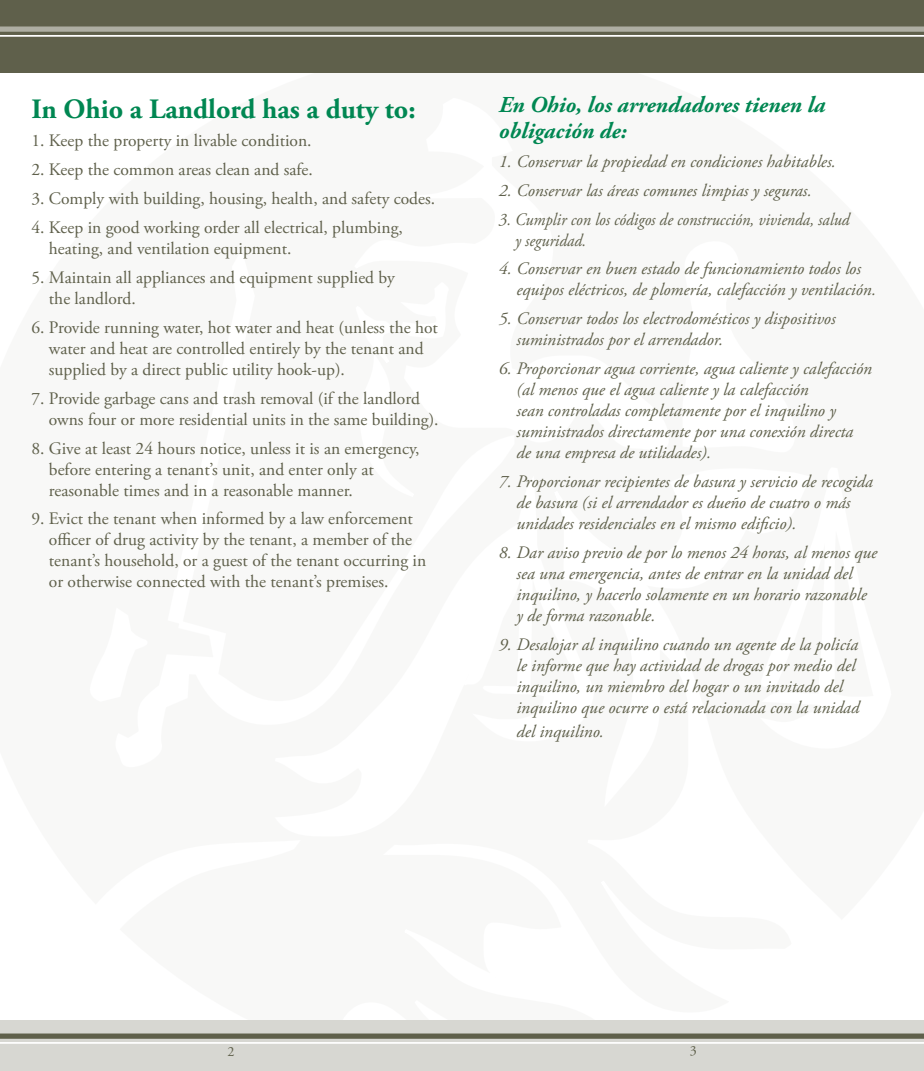
<style>
.page{position:relative;width:924px;height:1071px;background:#fff}
.page>*{position:absolute;margin:0;border:0;box-sizing:border-box;transform-origin:0 0}
.t1{font:700 28px "Adobe Garamond Pro";color:#008752}
.t2{font:italic 700 22.75px/26.2px "Adobe Garamond Pro";color:#008752}
.t3{font:italic 17.5px/21px "Adobe Garamond Pro";color:#5f604b}
.t4{font:17.5px/21px "Adobe Garamond Pro";color:#5f604b}
.t5{font:italic 17.5px/21px "Adobe Garamond Pro";color:#5f604b;scale:.93 1}
.t6{font:14px "Adobe Garamond Pro";color:#5f604b}
</style>
<div class="page">
<div style="left:0;top:1020px;width:924px;height:51px;background:#d7d7d2"></div>
<div style="left:0;top:1034px;width:924px;height:5px;background:#5f604b"></div>
<hr style="left:0;top:1042px;width:924px;height:2px;background:#fff">
<div style="left:0;top:0;width:924px;height:72px;background:#5f604b"></div>
<hr style="left:0;top:35px;width:924px;height:2px;background:#fff">
<div style="left:0;top:26px;width:924px;height:6px;background:#aeaea3"></div>
<h1 class="t1" style="left:31px;top:92px;width:386px">In Ohio a Landlord has a duty to:</h1>
<p class="t4" style="left:31px;top:131px;width:282px">1. Keep the property in livable condition.</p>
<p class="t4" style="left:31px;top:160px;width:283px">2. Keep the common areas clean and safe.</p>
<p class="t4" style="left:31px;top:189px;width:405px">3. Comply with building, housing, health, and safety codes.</p>
<p class="t4" style="left:49px;top:218px;width:355px;text-indent:-18px">4. Keep in good working order all electrical, plumbing, heating, and ventilation equipment.</p>
<p class="t4" style="left:49px;top:268px;width:347px;text-indent:-18px">5. Maintain all appliances and equipment supplied by the landlord.</p>
<p class="t4" style="left:49px;top:317px;width:390px;text-indent:-18px">6. Provide running water, hot water and heat (unless the hot water and heat are controlled entirely by the tenant and supplied by a direct public utility hook-up).</p>
<p class="t4" style="left:49px;top:388px;width:391px;text-indent:-18px">7. Provide garbage cans and trash removal (if the landlord owns four or more residential units in the same building).</p>
<p class="t4" style="left:49px;top:438px;width:372px;text-indent:-18px">8. Give at least 24 hours notice, unless it is an emergency, before entering a tenant’s unit, and enter only at reasonable times and in a reasonable manner.</p>
<p class="t4" style="left:49px;top:509px;width:379px;text-indent:-18px">9. Evict the tenant when informed by a law enforcement officer of drug activity by the tenant, a member of the tenant’s household, or a guest of the tenant occurring in or otherwise connected with the tenant’s premises.</p>
<h2 class="t2" style="left:499px;top:92px;width:328px">En Ohio, los arrendadores tienen la obligación de:</h2>
<p class="t3" style="left:499px;top:151px;width:338px">1. Conservar la propiedad en condiciones habitables.</p>
<p class="t3" style="left:499px;top:180px;width:314px">2. Conservar las áreas comunes limpias y seguras.</p>
<p class="t5" style="left:515px;top:209px;width:361px;text-indent:-16px">3. Cumplir con los códigos de construcción, vivienda, salud y seguridad.</p>
<p class="t3" style="left:516px;top:259px;width:361px;text-indent:-18px">4. Conservar en buen estado de funcionamiento todos los equipos eléctricos, de plomería, calefacción y ventilación.</p>
<p class="t3" style="left:516px;top:309px;width:321px;text-indent:-18px">5. Conservar todos los electrodomésticos y dispositivos suministrados por el arrendador.</p>
<p class="t3" style="left:516px;top:359px;width:357px;text-indent:-18px">6. Proporcionar agua corriente, agua caliente y calefacción (al menos que el agua caliente y la calefacción<br>sean controladas completamente por el inquilino y suministrados directamente por una conexión directa de una empresa de utilidades).</p>
<p class="t3" style="left:516px;top:471px;width:358px;text-indent:-18px">7. Proporcionar recipientes de basura y servicio de recogida de basura (si el arrendador es dueño de cuatro o más unidades residenciales en el mismo edificio).</p>
<p class="t3" style="left:516px;top:542px;width:362px;text-indent:-18px">8. Dar aviso previo de por lo menos 24 horas, al menos que sea una emergencia, antes de entrar en la unidad del inquilino, y hacerlo solamente en un horario razonable y de forma razonable.</p>
<p class="t3" style="left:516px;top:634px;width:344px;text-indent:-18px">9. Desalojar al inquilino cuando un agente de la policía le informe que hay actividad de drogas por medio del inquilino, un miembro del hogar o un invitado del inquilino que ocurre o está relacionada con la unidad</p>
<p class="t3" style="left:516px;top:722px;width:89px">del inquilino.</p>
<p class="t6" style="left:227px;top:1043px;width:8px">2</p>
<p class="t6" style="left:689px;top:1042px;width:8px">3</p>
</div>
